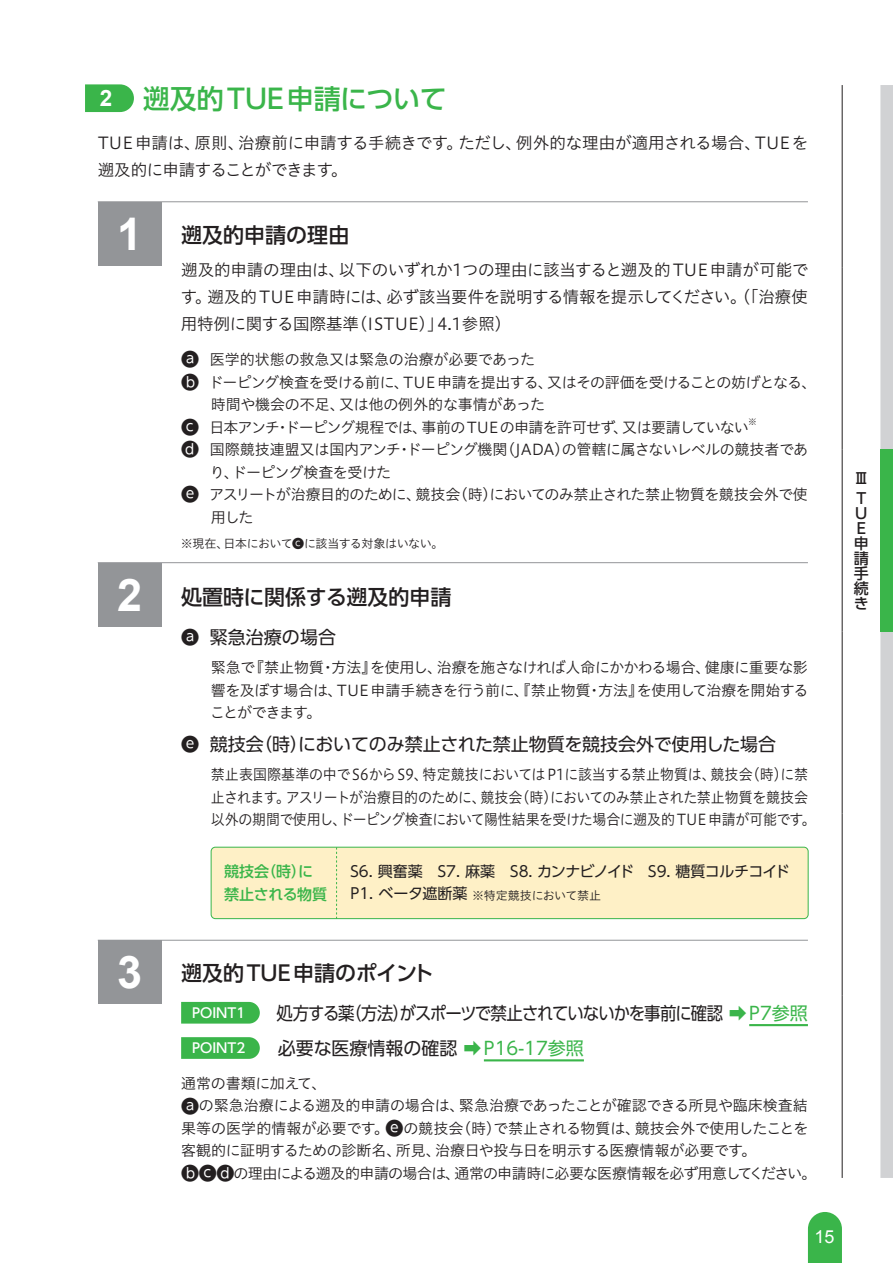
<style>
.page{position:relative;width:893px;height:1263px;background:#fff}
.page>*{position:absolute;margin:0;border:0;box-sizing:border-box;transform-origin:0 0}
.t1{font:700 45px "Arial";color:#fff}
.t2{font:500 27px "UD Shin Go Pro";color:#3ab54a}
.t3{font:500 21px "UD Shin Go Pro";color:#231f20}
.t4{font:18px/35.2px "UD Shin Go Pro";letter-spacing:-.015em;color:#231f20;scale:.91 1}
.t5{font:18px "UD Shin Go Pro";letter-spacing:-.015em;color:#231f20}
.t6{font:18px "Arial";color:#fff}
.t7{font:16.5px/27px "Hiragino UD Sans Std W3";letter-spacing:-.015em;color:#231f20}
.t8{font:15px/22.5px "Hiragino UD Sans Std W3";letter-spacing:-.03em;color:#231f20;text-align:justify}
.t9{font:15px/22.5px "Hiragino UD Sans Std W3";letter-spacing:-.03em;color:#231f20;scale:.93 1}
.t10{font:15px "Hiragino UD Sans Std W3";letter-spacing:-.05em;color:#231f20}
.t11{font:15px "UD Shin Go Pro";letter-spacing:-.03em;color:#231f20}
.t12{font:15px "Hiragino UD Sans Std W3";letter-spacing:-.01em;color:#231f20}
.t13{font:500 15px/22.5px "UD Shin Go Pro";letter-spacing:-.01em;color:#3ab54a}
.t14{font:500 15px/15px "UD Shin Go Pro";color:#231f20}
.t15{font:500 13.5px "UD Shin Go Pro";color:#fff}
.t16{font:12px "Hiragino UD Sans Std W3";letter-spacing:-.04em;color:#231f20}
.t17{font:12px "Hiragino UD Sans Std W3";letter-spacing:-.02em;color:#231f20}
.t18{font:8.7px "Hiragino UD Sans Std W3";color:#231f20}
.s1{font-family:"Arial";font-weight:700;font-size:22.5px;color:#fff}
.s2{font-family:"UD Shin Go Pro";font-size:18px}
.s3{font-family:"UD Shin Go Pro"}
.s4{font-family:"UD Shin Go Pro";font-size:15px}
.s5{color:#3ab54a}
.s6{font-weight:500;font-size:13.5px;color:#fff}
</style>
<div class="page">
<svg style="left:880px;top:85px;width:13px;height:1093px;background:#d2d3d5"></svg>
<div style="left:880px;top:449px;width:13px;height:182px;background:#3ab54a"></div>
<hr style="left:842px;top:85px;width:1px;height:182px;background:#231f20">
<hr style="left:842px;top:267px;width:1px;height:182px;background:#231f20">
<hr style="left:842px;top:449px;width:1px;height:182px;background:#231f20">
<hr style="left:842px;top:631px;width:1px;height:183px;background:#231f20">
<hr style="left:842px;top:814px;width:1px;height:182px;background:#231f20">
<hr style="left:842px;top:996px;width:1px;height:182px;background:#231f20">
<svg style="left:808px;top:1212px;width:34px;height:51px;background:#48ba56"></svg>
<svg style="left:85px;top:84px;width:49px;height:28px"></svg>
<hr style="left:749px;top:1024px;width:59px;height:2px;background:#3ab54a">
<hr style="left:484px;top:1059px;width:100px;height:2px;background:#3ab54a">
<div style="left:211px;top:847px;width:597px;height:72px;background:#fef0c6;border-radius:4px"></div>
<div style="left:211px;top:847px;width:597px;height:72px;border:1px solid #3ab54a;border-radius:4px"></div>
<svg style="left:336px;top:847px;width:1px;height:72px"></svg>
<div style="left:181px;top:1002px;width:79px;height:21px;background:#3ab54a"></div>
<svg style="left:181px;top:1037px;width:79px;height:22px;background:#43b852"></svg>
<div style="left:98px;top:202px;width:64px;height:64px;background:#939598"></div>
<hr style="left:98px;top:202px;width:710px;height:1px;background:#939598">
<div style="left:98px;top:563px;width:64px;height:63px;background:#939598"></div>
<hr style="left:98px;top:562px;width:710px;height:1px;background:#939598">
<div style="left:98px;top:940px;width:64px;height:64px;background:#939598"></div>
<hr style="left:98px;top:940px;width:710px;height:1px;background:#939598">
<h2 class="t2" style="left:100px;top:77px;width:349px"><span class="s1">2</span> 遡及的TUE申請について</h2>
<p class="t7" style="left:98px;top:128px;width:712px">TUE申請は、原則、治療前に申請する手続きです。ただし、例外的な理由が適用される場合、TUEを遡及的に申請することができます。</p>
<h1 class="t1" style="left:117px;top:204px;width:27px">1</h1>
<h1 class="t1" style="left:117px;top:565px;width:27px">2</h1>
<h3 class="t3" style="left:181px;top:218px;width:170px">遡及的申請の理由</h3>
<p class="t7" style="left:181px;top:256px;width:629px;text-align:justify">遡及的申請の理由は、以下のいずれか1つの理由に該当すると遡及的TUE申請が可能です。遡及的TUE申請時には、必ず該当要件を説明する情報を提示してください。（「治療使用特例に関する国際基準（ISTUE）」4.1参照）</p>
<p class="t12" style="left:181px;top:348px;width:356px"><span class="s2">A</span> 医学的状態の救急又は緊急の治療が必要であった</p>
<p class="t8" style="left:181px;top:370px;width:637px"><span class="s2">B</span> ドーピング検査を受ける前に、TUE申請を提出する、又はその評価を受けることの妨げとなる、</p>
<p class="t8" style="left:211px;top:392px;width:336px">時間や機会の不足、又は他の例外的な事情があった</p>
<p class="t10" style="left:181px;top:416px;width:569px"><span class="s2">C</span> 日本アンチ・ドーピング規程では、事前のTUEの申請を許可せず、又は要請していない</p>
<p class="t18" style="left:748px;top:415px;width:10px">※</p>
<p class="t8" style="left:181px;top:437px;width:629px"><span class="s2">D</span> 国際競技連盟又は国内アンチ・ドーピング機関（JADA）の管轄に属さないレベルの競技者であ</p>
<p class="t8" style="left:210px;top:460px;width:183px">り、ドーピング検査を受けた</p>
<p class="t8" style="left:181px;top:482px;width:628px"><span class="s2">E</span> アスリートが治療目的のために、競技会（時）においてのみ禁止された禁止物質を競技会外で使</p>
<p class="t8" style="left:211px;top:505px;width:44px">用した</p>
<p class="t16" style="left:181px;top:534px;width:264px">※現在、日本において<span class="s3">C</span>に該当する対象はいない。</p>
<h3 class="t3" style="left:181px;top:580px;width:272px">処置時に関係する遡及的申請</h3>
<p class="t5" style="left:181px;top:622px;width:156px">A 緊急治療の場合</p>
<p class="t8" style="left:210px;top:656px;width:600px">緊急で『禁止物質・方法』を使用し、治療を施さなければ人命にかかわる場合、健康に重要な影響を及ぼす場合は、TUE申請手続きを行う前に、『禁止物質・方法』を使用して治療を開始することができます。</p>
<p class="t5" style="left:181px;top:729px;width:596px">E 競技会（時）においてのみ禁止された禁止物質を競技会外で使用した場合</p>
<p class="t9" style="left:211px;top:763px;width:652px">禁止表国際基準の中でS6からS9、特定競技においてはP1に該当する禁止物質は、競技会（時）に禁止されます。アスリートが治療目的のために、競技会（時）においてのみ禁止された禁止物質を競技会以外の期間で使用し、ドーピング検査において陽性結果を受けた場合に遡及的TUE申請が可能です。</p>
<p class="t13" style="left:224px;top:860px;width:105px">競技会（時）に禁止される物質</p>
<p class="t11" style="left:350px;top:859px;width:441px">S6. 興奮薬　S7. 麻薬　S8. カンナビノイド　S9. 糖質コルチコイド</p>
<p class="t17" style="left:350px;top:886px;width:252px"><span class="s4">P1. ベータ遮断薬</span> ※特定競技において禁止</p>
<p class="t14" style="left:854px;top:468px;width:14px;line-height:19.8px">Ⅲ<br>T</p>
<p class="t14" style="left:854px;top:505px;width:16px">U<br>E申請手続き</p>
<h1 class="t1" style="left:117px;top:943px;width:27px">3</h1>
<h3 class="t3" style="left:181px;top:956px;width:254px">遡及的TUE申請のポイント</h3>
<p class="t15" style="left:192px;top:1002px;width:55px">POINT1</p>
<p class="t4" style="left:192px;top:994px;width:678px;text-indent:85px">処方する薬（方法）がスポーツで禁止されていないかを事前に確認 <span class="s5">➡ P7参照<br></span><span class="s6">POINT2</span> 　必要な医療情報の確認 <span class="s5">➡P16-17参照</span></p>
<p class="t8" style="left:181px;top:1071px;width:637px;text-align:left">通常の書類に加えて、<br><span class="s2">A</span>の緊急治療による遡及的申請の場合は、緊急治療であったことが確認できる所見や臨床検査結果等の医学的情報が必要です。<span class="s2">E</span>の競技会（時）で禁止される物質は、競技会外で使用したことを客観的に証明するための診断名、所見、治療日や投与日を明示する医療情報が必要です。<br><span class="s2">BCD</span>の理由による遡及的申請の場合は、通常の申請時に必要な医療情報を必ず用意してください。</p>
<p class="t6" style="left:814px;top:1225px;width:22px">15</p>
</div>
